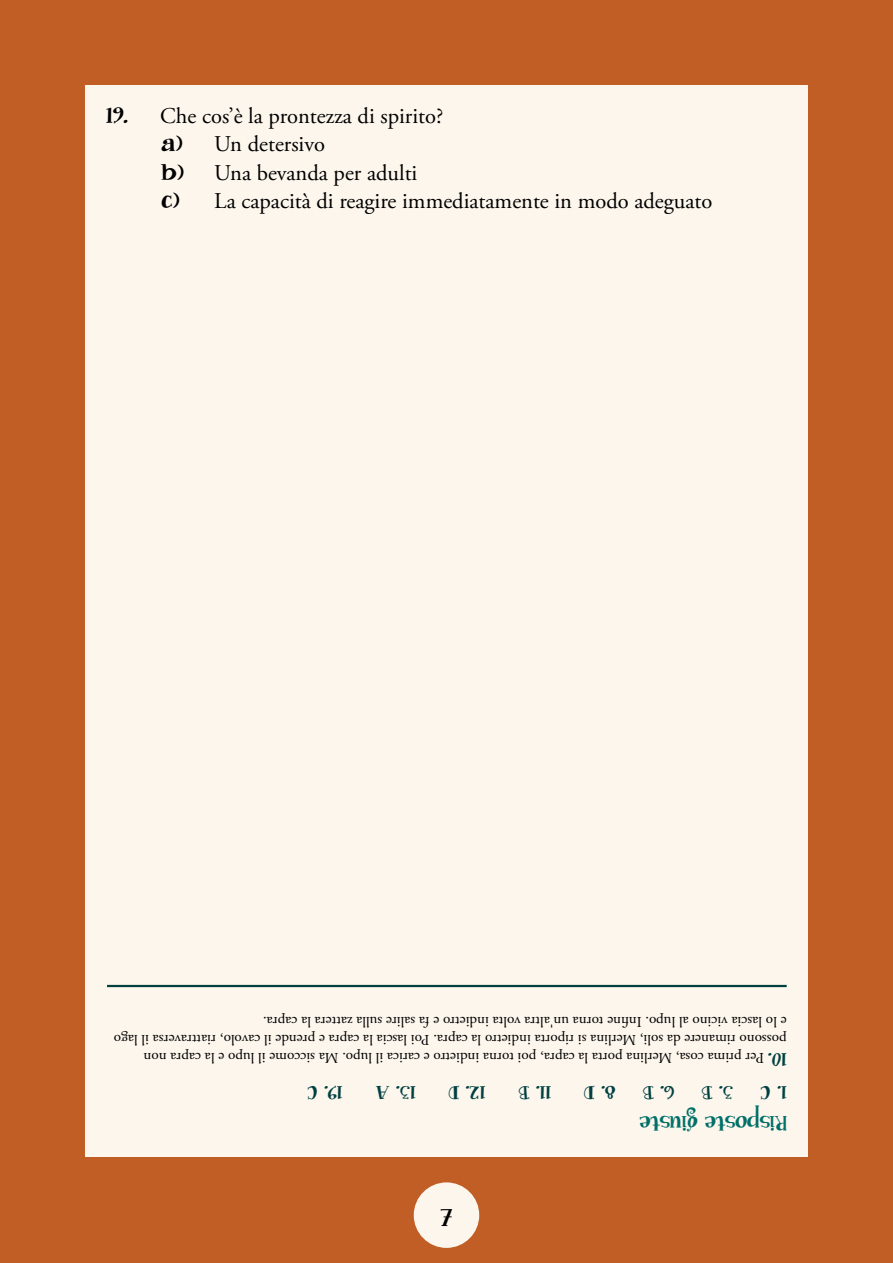
<style>
.page{position:relative;width:893px;height:1263px;background:#c15e26}
.page>*{position:absolute;margin:0;border:0;box-sizing:border-box;transform-origin:0 0}
.t1{font:22.5px/28.5px "Adobe Garamond Pro";color:#000}
.t2{font:21px "Janda Curlygirl Chunky";color:#000}
.t3{font:18px "Janda Curlygirl Chunky";color:#006f67}
.t4{font:16.5px "Janda Curlygirl Chunky";color:#004041}
.t5{font:15px/18px "Adobe Garamond Pro";color:#000}
.s1{font-family:"Janda Curlygirl Chunky";font-size:19.5px}
.s2{font-family:"Janda Curlygirl Chunky";font-size:16.5px;color:#004041}
</style>
<div class="page">
<div style="left:85px;top:85px;width:723px;height:1072px;background:#fcf6ec"></div>
<div style="left:414px;top:1182px;width:65px;height:66px;background:#fcf6ec;border-radius:50%"></div>
<hr style="left:107px;top:985px;width:680px;height:2px;background:#004041">
<h1 class="t1" style="left:162px;top:102px;width:552px;text-indent:-55px"><span class="s1">19.</span> Che cos’è la prontezza di spirito?<br><span class="s1">a)</span> Un detersivo<br><span class="s1">b)</span> Una bevanda per adulti<br><span class="s1">c)</span> La capacità di reagire immediatamente in modo adeguato</h1>
<p class="t5" style="left:787px;top:1066px;width:674px;rotate:-180deg"><span class="s2">10.</span> Per prima cosa, Merlina porta la capra, poi torna indietro e carica il lupo. Ma siccome il lupo e la capra non possono rimanere da soli, Merlina si riporta indietro la capra. Poi lascia la capra e prende il cavolo, riattraversa il lago e lo lascia vicino al lupo. Infine torna un'altra volta indietro e fa salire sulla zattera la capra.</p>
<p class="t4" style="left:343px;top:1101px;width:36px;rotate:-180deg">19. C</p>
<p class="t4" style="left:416px;top:1101px;width:42px;rotate:-180deg">13. A</p>
<p class="t4" style="left:486px;top:1101px;width:38px;rotate:-180deg">12. D</p>
<p class="t4" style="left:551px;top:1101px;width:34px;rotate:-180deg">11. B</p>
<p class="t4" style="left:615px;top:1101px;width:33px;rotate:-180deg">8. D</p>
<p class="t4" style="left:674px;top:1101px;width:33px;rotate:-180deg">6. B</p>
<p class="t4" style="left:733px;top:1101px;width:33px;rotate:-180deg">3. B</p>
<p class="t4" style="left:787px;top:1101px;width:27px;rotate:-180deg">1. C</p>
<h2 class="t2" style="left:440px;top:1207px;width:14px">7</h2>
<p class="t3" style="left:787px;top:1133px;width:149px;rotate:-180deg">Risposte giuste</p>
</div>
